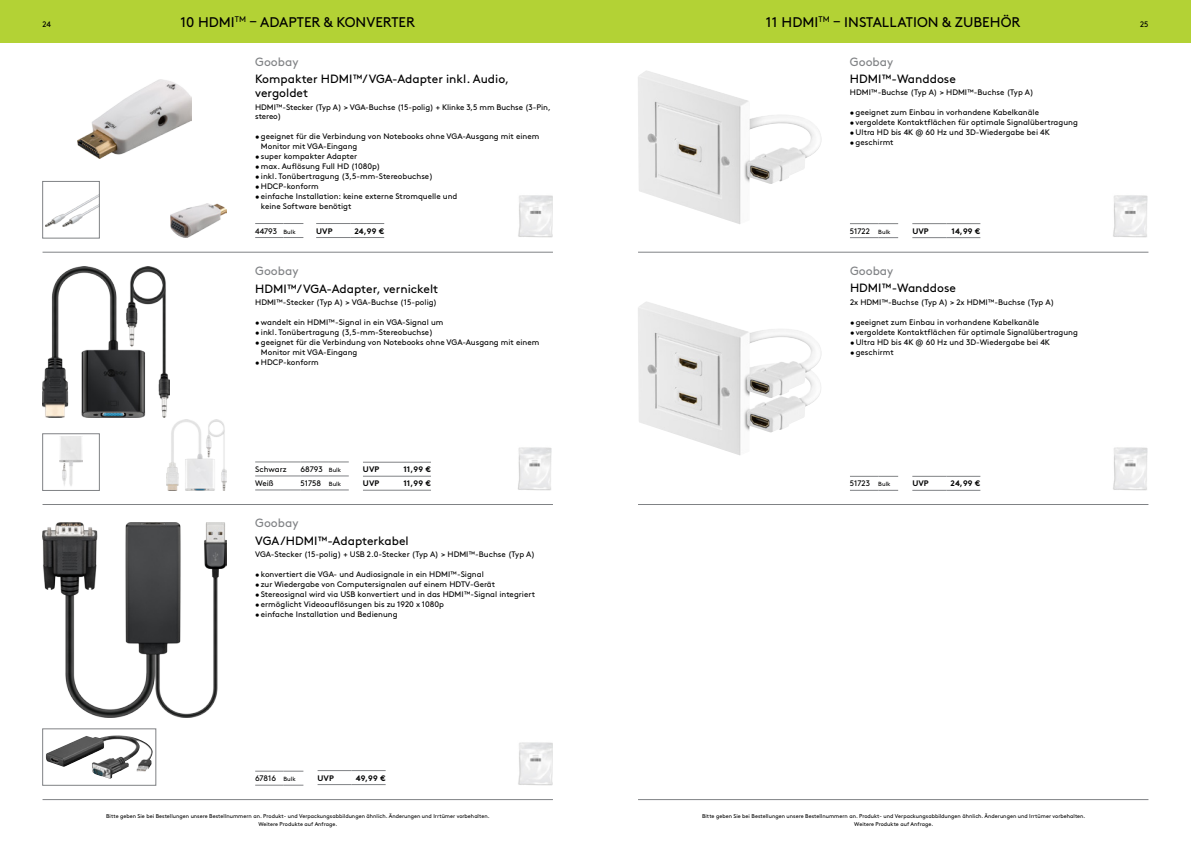
<style>
.page{position:relative;width:1191px;height:842px;background:#fff}
.page>*{position:absolute;margin:0;border:0;box-sizing:border-box;transform-origin:0 0}
.t1{font:14px "Brown";color:#000}
.t2{font:12px/14.4px "Brown";color:#000}
.t3{font:12px "Brown";color:#808285}
.t4{font:8px/10px "Brown";color:#000}
.t5{font:700 8px "Brown";letter-spacing:.005em;color:#000}
.t6{font:5.5px/8px "Brown";color:#000;text-align:center}
.s1{font-size:6px}
</style>
<div class="page">
<div style="left:595px;top:0;width:596px;height:43px;background:#b3d235"></div>
<div style="left:0;top:0;width:595px;height:43px;background:#b3d235"></div>
<hr style="left:638px;top:799px;width:510px;height:1px;background:#808285">
<hr style="left:43px;top:799px;width:510px;height:1px;background:#808285">
<hr style="left:43px;top:504px;width:510px;height:1px;background:#808285">
<hr style="left:43px;top:252px;width:510px;height:1px;background:#808285">
<img style="left:78px;top:80px;width:113px;height:78px">
<img style="left:518px;top:195px;width:35px;height:43px">
<img style="left:43px;top:267px;width:127px;height:151px">
<img style="left:518px;top:447px;width:34px;height:43px">
<img style="left:166px;top:419px;width:60px;height:71px">
<img style="left:59px;top:437px;width:24px;height:49px">
<img style="left:170px;top:204px;width:57px;height:33px">
<img style="left:45px;top:195px;width:52px;height:32px">
<svg style="left:255px;top:223px;width:48px;height:1px"></svg>
<svg style="left:255px;top:237px;width:48px;height:1px"></svg>
<img style="left:43px;top:522px;width:184px;height:195px">
<img style="left:518px;top:742px;width:35px;height:43px">
<svg style="left:255px;top:771px;width:48px;height:1px"></svg>
<svg style="left:255px;top:785px;width:48px;height:1px"></svg>
<img style="left:46px;top:736px;width:91px;height:43px">
<hr style="left:638px;top:504px;width:510px;height:1px;background:#808285">
<hr style="left:638px;top:252px;width:510px;height:1px;background:#808285">
<img style="left:638px;top:302px;width:184px;height:154px">
<img style="left:1113px;top:447px;width:35px;height:44px">
<img style="left:638px;top:70px;width:183px;height:154px">
<img style="left:1113px;top:195px;width:35px;height:43px">
<svg style="left:850px;top:476px;width:48px;height:1px"></svg>
<svg style="left:850px;top:490px;width:48px;height:1px"></svg>
<svg style="left:850px;top:223px;width:48px;height:1px"></svg>
<svg style="left:850px;top:237px;width:48px;height:1px"></svg>
<hr style="left:255px;top:462px;width:45px;height:1px;background:#808285">
<hr style="left:255px;top:476px;width:45px;height:1px;background:#808285">
<hr style="left:255px;top:490px;width:45px;height:1px;background:#808285">
<svg style="left:300px;top:462px;width:49px;height:1px"></svg>
<svg style="left:300px;top:476px;width:49px;height:1px"></svg>
<svg style="left:300px;top:490px;width:49px;height:1px"></svg>
<hr style="left:350px;top:223px;width:34px;height:1px;background:#808285">
<hr style="left:350px;top:237px;width:34px;height:1px;background:#808285">
<hr style="left:316px;top:223px;width:34px;height:1px;background:#808285">
<hr style="left:316px;top:237px;width:34px;height:1px;background:#808285">
<hr style="left:397px;top:462px;width:34px;height:1px;background:#808285">
<hr style="left:397px;top:476px;width:34px;height:1px;background:#808285">
<hr style="left:397px;top:490px;width:34px;height:1px;background:#808285">
<hr style="left:363px;top:462px;width:34px;height:1px;background:#808285">
<hr style="left:363px;top:476px;width:34px;height:1px;background:#808285">
<hr style="left:363px;top:490px;width:34px;height:1px;background:#808285">
<hr style="left:351px;top:770px;width:35px;height:1px;background:#808285">
<hr style="left:351px;top:784px;width:35px;height:1px;background:#808285">
<hr style="left:317px;top:770px;width:34px;height:1px;background:#808285">
<hr style="left:317px;top:784px;width:34px;height:1px;background:#808285">
<hr style="left:946px;top:223px;width:34px;height:1px;background:#808285">
<hr style="left:946px;top:237px;width:34px;height:1px;background:#808285">
<hr style="left:912px;top:223px;width:34px;height:1px;background:#808285">
<hr style="left:912px;top:237px;width:34px;height:1px;background:#808285">
<hr style="left:946px;top:476px;width:34px;height:1px;background:#808285">
<hr style="left:946px;top:490px;width:34px;height:1px;background:#808285">
<hr style="left:912px;top:476px;width:34px;height:1px;background:#808285">
<hr style="left:912px;top:490px;width:34px;height:1px;background:#808285">
<h1 class="t1" style="left:766px;top:11px;width:256px">11 HDMI<sup>TM</sup> – INSTALLATION &amp; ZUBEHÖR</h1>
<h1 class="t1" style="left:180px;top:11px;width:236px">10 HDMI<sup>TM</sup> – ADAPTER &amp; KONVERTER</h1>
<p class="t4" style="left:43px;top:18px;width:10px">24</p>
<p class="t4" style="left:1140px;top:18px;width:10px">25</p>
<h2 class="t3" style="left:255px;top:52px;width:45px">Goobay</h2>
<h2 class="t2" style="left:255px;top:71px;width:256px">Kompakter HDMI™/VGA-Adapter inkl. Audio, vergoldet</h2>
<p class="t4" style="left:255px;top:102px;width:297px;line-height:9.6px">HDMI™-Stecker (Typ A) &gt; VGA-Buchse (15-polig) + Klinke 3,5 mm Buchse (3-Pin, stereo)</p>
<p class="t4" style="left:261px;top:131px;width:280px;text-indent:-6px">•geeignet für die Verbindung von Notebooks ohne VGA-Ausgang mit einem<br>Monitor mit VGA-Eingang</p>
<p class="t4" style="left:255px;top:151px;width:103px">• super kompakter Adapter</p>
<p class="t4" style="left:255px;top:161px;width:127px">•max. Auflösung Full HD (1080p)</p>
<p class="t4" style="left:255px;top:171px;width:179px">• inkl. Tonübertragung (3,5-mm-Stereobuchse)</p>
<p class="t4" style="left:255px;top:181px;width:65px">•HDCP-konform</p>
<p class="t4" style="left:261px;top:191px;width:198px;text-indent:-6px">• einfache Installation: keine externe Stromquelle und keine Software benötigt</p>
<p class="t4" style="left:255px;top:225px;width:42px">44793 <span class="s1">Bulk</span></p>
<p class="t5" style="left:316px;top:224px;width:18px">UVP</p>
<p class="t5" style="left:354px;top:224px;width:31px">24,99 €</p>
<h2 class="t3" style="left:255px;top:262px;width:45px">Goobay</h2>
<h2 class="t2" style="left:255px;top:280px;width:185px">HDMI™/VGA-Adapter, vernickelt</h2>
<p class="t4" style="left:255px;top:297px;width:183px">HDMI™-Stecker (Typ A) &gt; VGA-Buchse (15-polig)</p>
<p class="t4" style="left:255px;top:317px;width:190px">•wandelt ein HDMI™-Signal in ein VGA-Signal um</p>
<p class="t4" style="left:255px;top:327px;width:179px">• inkl. Tonübertragung (3,5-mm-Stereobuchse)</p>
<p class="t4" style="left:261px;top:337px;width:280px;text-indent:-6px">•geeignet für die Verbindung von Notebooks ohne VGA-Ausgang mit einem<br>Monitor mit VGA-Eingang</p>
<p class="t4" style="left:255px;top:357px;width:65px">•HDCP-konform</p>
<p class="t4" style="left:255px;top:463px;width:33px">Schwarz</p>
<p class="t4" style="left:300px;top:463px;width:42px">68793 <span class="s1">Bulk</span></p>
<p class="t4" style="left:255px;top:477px;width:20px">Weiß</p>
<p class="t4" style="left:300px;top:477px;width:42px">51758 <span class="s1">Bulk</span></p>
<p class="t5" style="left:363px;top:463px;width:18px">UVP</p>
<p class="t5" style="left:403px;top:463px;width:29px">11,99 €</p>
<p class="t5" style="left:363px;top:477px;width:18px">UVP</p>
<p class="t5" style="left:403px;top:477px;width:29px">11,99 €</p>
<h2 class="t3" style="left:255px;top:514px;width:45px">Goobay</h2>
<h2 class="t2" style="left:255px;top:532px;width:155px">VGA/HDMI™-Adapterkabel</h2>
<p class="t4" style="left:255px;top:549px;width:281px">VGA-Stecker (15-polig) + USB 2.0-Stecker (Typ A) &gt; HDMI™-Buchse (Typ A)</p>
<p class="t4" style="left:255px;top:569px;width:230px">• konvertiert die VGA- und Audiosignale in ein HDMI™-Signal</p>
<p class="t4" style="left:255px;top:579px;width:241px">• zur Wiedergabe von Computersignalen auf einem HDTV-Gerät</p>
<p class="t4" style="left:255px;top:589px;width:281px">• Stereosignal wird via USB konvertiert und in das HDMI™-Signal integriert</p>
<p class="t4" style="left:255px;top:599px;width:190px">• ermöglicht Videoauflösungen bis zu 1920 x 1080p</p>
<p class="t4" style="left:255px;top:609px;width:144px">• einfache Installation und Bedienung</p>
<p class="t4" style="left:255px;top:773px;width:42px">67816 <span class="s1">Bulk</span></p>
<p class="t5" style="left:317px;top:771px;width:18px">UVP</p>
<p class="t5" style="left:356px;top:771px;width:31px">49,99 €</p>
<p class="t6" style="left:106px;top:811px;width:385px">Bitte geben Sie bei Bestellungen unsere Bestellnummern an. Produkt- und Verpackungsabbildungen ähnlich. Änderungen und Irrtümer vorbehalten.<br>Weitere Produkte auf Anfrage.</p>
<h2 class="t3" style="left:850px;top:52px;width:45px">Goobay</h2>
<h2 class="t2" style="left:850px;top:71px;width:107px">HDMI™-Wanddose</h2>
<p class="t4" style="left:850px;top:87px;width:185px">HDMI™-Buchse (Typ A) &gt; HDMI™-Buchse (Typ A)</p>
<p class="t4" style="left:850px;top:107px;width:191px">•geeignet zum Einbau in vorhandene Kabelkanäle</p>
<p class="t4" style="left:850px;top:117px;width:229px">• vergoldete Kontaktflächen für optimale Signalübertragung</p>
<p class="t4" style="left:850px;top:127px;width:201px">• Ultra HD bis 4K @ 60 Hz und 3D-Wiedergabe bei 4K</p>
<p class="t4" style="left:850px;top:137px;width:45px">•geschirmt</p>
<p class="t4" style="left:850px;top:225px;width:42px">51722 <span class="s1">Bulk</span></p>
<p class="t5" style="left:912px;top:224px;width:18px">UVP</p>
<p class="t5" style="left:951px;top:224px;width:30px">14,99 €</p>
<h2 class="t3" style="left:850px;top:262px;width:45px">Goobay</h2>
<h2 class="t2" style="left:850px;top:280px;width:107px">HDMI™-Wanddose</h2>
<p class="t4" style="left:850px;top:296px;width:206px">2x HDMI™-Buchse (Typ A) &gt; 2x HDMI™-Buchse (Typ A)</p>
<p class="t4" style="left:850px;top:316px;width:191px">•geeignet zum Einbau in vorhandene Kabelkanäle</p>
<p class="t4" style="left:850px;top:326px;width:229px">• vergoldete Kontaktflächen für optimale Signalübertragung</p>
<p class="t4" style="left:850px;top:336px;width:201px">• Ultra HD bis 4K @ 60 Hz und 3D-Wiedergabe bei 4K</p>
<p class="t4" style="left:850px;top:346px;width:45px">•geschirmt</p>
<p class="t4" style="left:850px;top:478px;width:42px">51723 <span class="s1">Bulk</span></p>
<p class="t5" style="left:912px;top:477px;width:18px">UVP</p>
<p class="t5" style="left:950px;top:477px;width:31px">24,99 €</p>
<p class="t6" style="left:702px;top:811px;width:385px">Bitte geben Sie bei Bestellungen unsere Bestellnummern an. Produkt- und Verpackungsabbildungen ähnlich. Änderungen und Irrtümer vorbehalten.<br>Weitere Produkte auf Anfrage.</p>
</div>
